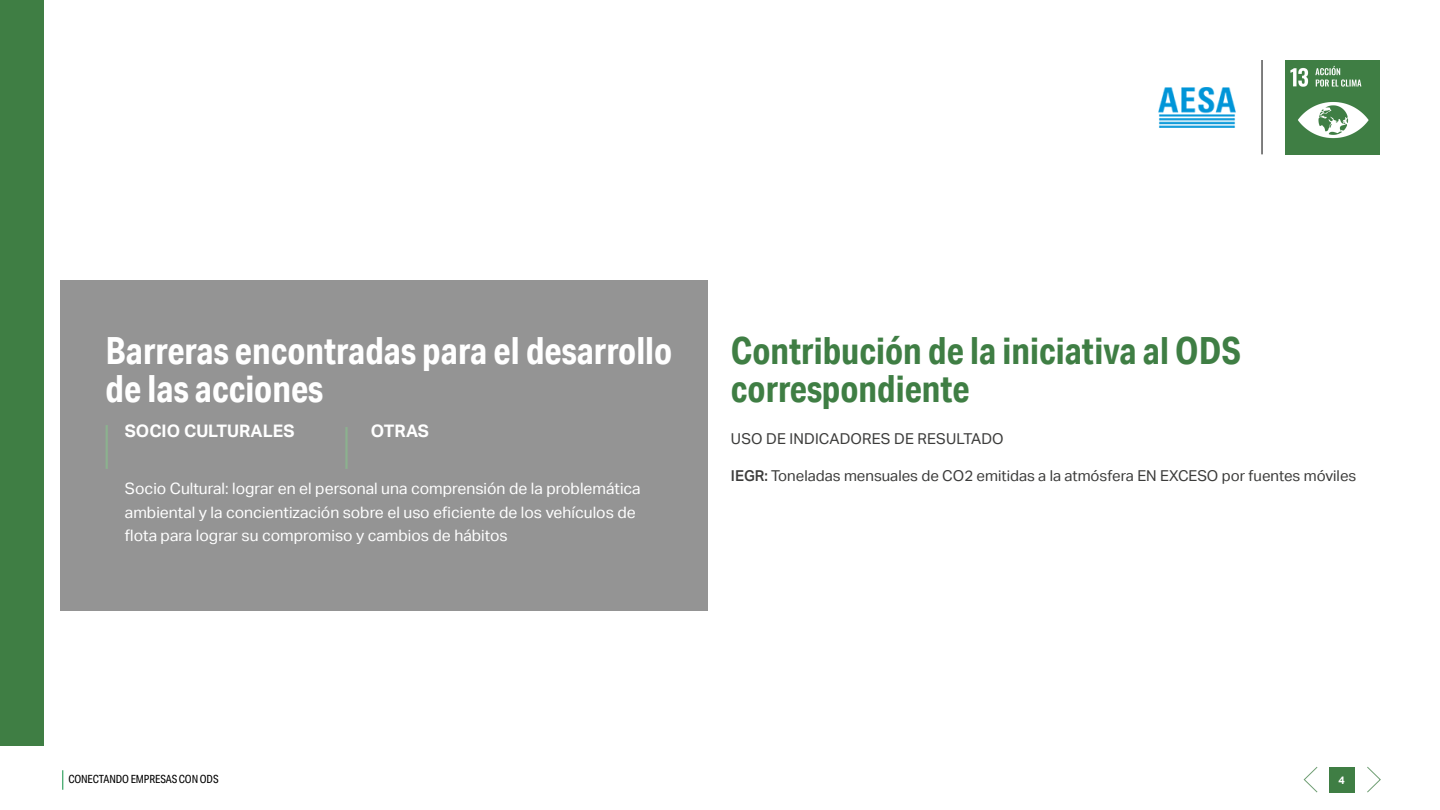
<style>
.page{position:relative;width:1440px;height:810px;background:#fff}
.page>*{position:absolute;margin:0;border:0;box-sizing:border-box;transform-origin:0 0}
.t1{font:700 37.5px/38.2px "Aktiv Grotesk Cd";color:#fff}
.t2{font:700 37.5px/38.2px "Aktiv Grotesk Cd";color:#3f7e44}
.t3{font:700 17.25px "Aktiv Grotesk";color:#fff}
.t4{font:15.75px/23.2px "Aktiv Grotesk";color:#fff}
.t5{font:15px "Aktiv Grotesk";color:#3c3c3b}
.t6{font:11.25px "Aktiv Grotesk Cd";letter-spacing:-.01em;color:#000}
.t7{font:700 10.88px "Aktiv Grotesk";color:#fff}
.s1{font-weight:500}
</style>
<div class="page">
<svg style="left:62px;top:770px;width:1px;height:20px"></svg>
<div style="left:1329px;top:767px;width:25px;height:26px;background:#3f7e44"></div>
<img style="left:1285px;top:60px;width:95px;height:95px">
<hr style="left:1262px;top:60px;width:1px;height:94px;background:#000">
<svg style="left:1303px;top:766px;width:15px;height:27px"></svg>
<svg style="left:1367px;top:766px;width:14px;height:27px"></svg>
<img style="left:1158px;top:88px;width:78px;height:39px">
<div style="left:0;top:0;width:44px;height:746px;background:#3f7e44"></div>
<div style="left:60px;top:280px;width:648px;height:331px;background:#949494"></div>
<hr style="left:106px;top:425px;width:2px;height:44px;background:#8cb18f">
<hr style="left:345px;top:427px;width:3px;height:42px;background:#8cb18f">
<h1 class="t1" style="left:106px;top:331px;width:568px">Barreras encontradas para el desarrollo de las acciones</h1>
<p class="t3" style="left:125px;top:421px;width:171px">SOCIO CULTURALES</p>
<p class="t3" style="left:371px;top:421px;width:60px">OTRAS</p>
<p class="t4" style="left:125px;top:477px;width:517px">Socio Cultural: lograr en el personal una comprensión de la problemática ambiental y la concientización sobre el uso eficiente de los vehículos de flota para lograr su compromiso y cambios de hábitos</p>
<h1 class="t2" style="left:731px;top:331px;width:512px">Contribución de la iniciativa al ODS correspondiente</h1>
<p class="t5" style="left:731px;top:431px;width:274px">USO DE INDICADORES DE RESULTADO</p>
<p class="t5" style="left:731px;top:467px;width:627px"><span class="s1">IEGR:</span> Toneladas mensuales de CO2 emitidas a la atmósfera EN EXCESO por fuentes móviles</p>
<p class="t6" style="left:68px;top:773px;width:152px">CONECTANDO EMPRESAS CON ODS</p>
<p class="t7" style="left:1338px;top:774px;width:8px">4</p>
</div>
